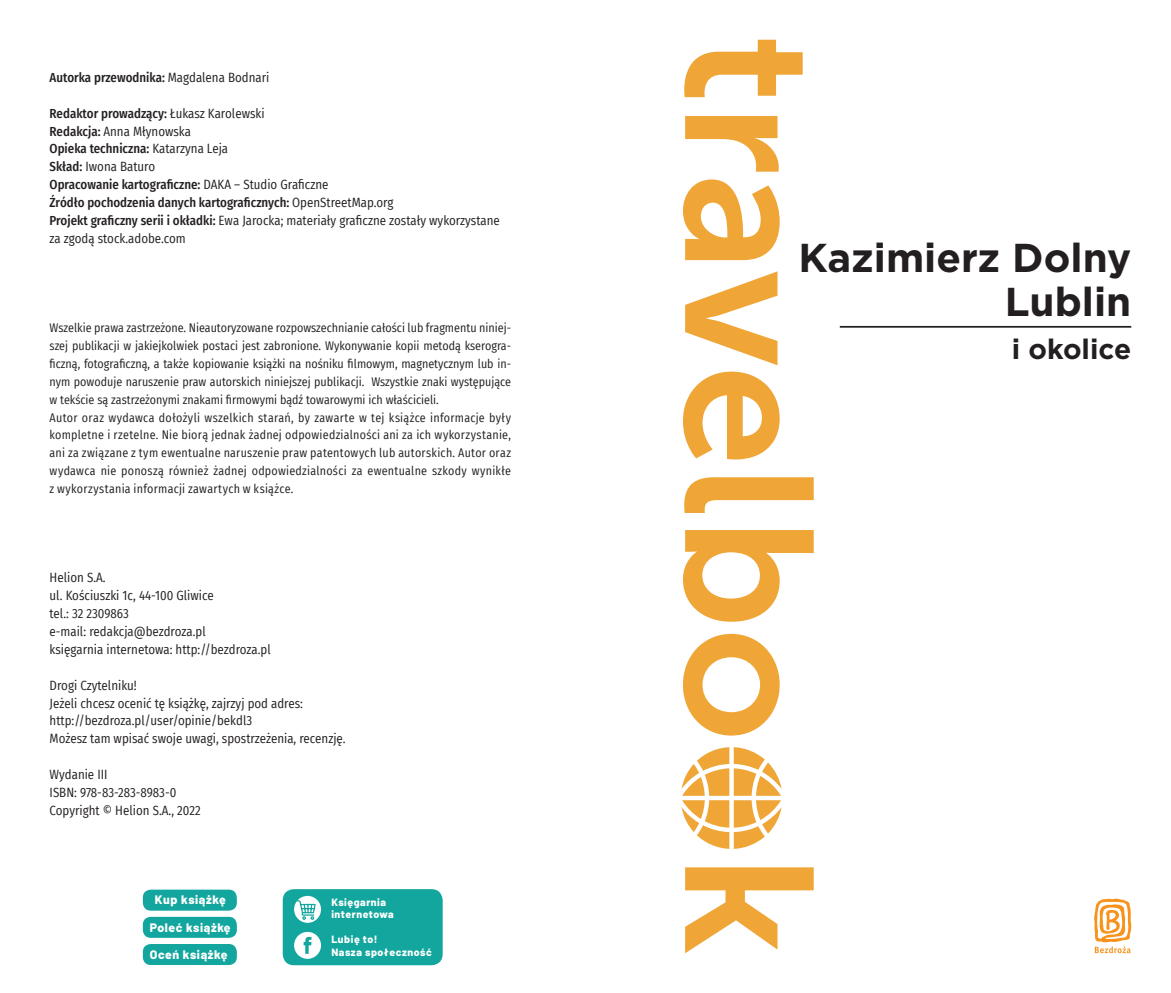
<style>
.page{position:relative;width:1171px;height:993px;background:#fff}
.page>*{position:absolute;margin:0;border:0;box-sizing:border-box;transform-origin:0 0}
.t1{font:700 40.25px/43.8px "Gotham";color:#231f20;text-align:right}
.t2{font:700 28px "Gotham";color:#231f20}
.t3{font:13.12px/17.8px "Fira Sans Condensed";color:#231f20}
.t4{font:500 13.12px "Fira Sans Condensed";color:#231f20}
.t5{font:12.25px/17.8px "Fira Sans Condensed";color:#231f20}
.t6{font:800 12.25px "Barlow";letter-spacing:.05em;color:#fff}
.t7{font:800 10.5px/12.2px "Barlow";letter-spacing:.05em;color:#fff}
.s1{font-weight:400}
.s2{font-weight:500}
</style>
<div class="page">
<svg style="left:1094px;top:898px;width:38px;height:54px"></svg>
<hr style="left:840px;top:326px;width:291px;height:1px;background:#231f20">
<svg style="left:684px;top:40px;width:118px;height:57px"></svg>
<svg style="left:685px;top:116px;width:94px;height:56px"></svg>
<svg style="left:683px;top:179px;width:96px;height:81px"></svg>
<svg style="left:685px;top:271px;width:92px;height:94px"></svg>
<svg style="left:683px;top:371px;width:96px;height:88px"></svg>
<svg style="left:684px;top:477px;width:130px;height:36px"></svg>
<svg style="left:683px;top:530px;width:131px;height:91px"></svg>
<svg style="left:683px;top:633px;width:96px;height:102px"></svg>
<svg style="left:685px;top:867px;width:129px;height:85px"></svg>
<svg style="left:681px;top:747px;width:100px;height:101px"></svg>
<div style="left:142px;top:915px;width:96px;height:23px;background:#13a69e;border-radius:9px"></div>
<div style="left:141px;top:915px;width:97px;height:23px;border:1px solid #fff;border-radius:9px"></div>
<div style="left:142px;top:942px;width:96px;height:23px;background:#13a69e;border-radius:9px"></div>
<div style="left:141px;top:942px;width:97px;height:24px;border:1px solid #fff;border-radius:9px"></div>
<div style="left:142px;top:888px;width:96px;height:23px;background:#13a69e;border-radius:9px"></div>
<div style="left:141px;top:887px;width:97px;height:24px;border:1px solid #fff;border-radius:9px"></div>
<div style="left:282px;top:888px;width:161px;height:77px;background:#13a69e;border-radius:12px"></div>
<div style="left:281px;top:887px;width:163px;height:79px;border:1px solid #fff;border-radius:12px"></div>
<div style="left:294px;top:931px;width:27px;height:27px;background:#fff;border-radius:50%"></div>
<svg style="left:304px;top:936px;width:7px;height:17px"></svg>
<svg style="left:294px;top:895px;width:27px;height:27px"></svg>
<svg style="left:296px;top:899px;width:20px;height:24px"></svg>
<p class="t4" style="left:50px;top:67px;width:221px">Autorka przewodnika: <span class="s1">Magdalena Bodnari</span></p>
<p class="t3" style="left:50px;top:104px;width:452px"><span class="s2">Redaktor prowadzący:</span> Łukasz Karolewski<br><span class="s2">Redakcja:</span> Anna Młynowska<br><span class="s2">Opieka techniczna:</span> Katarzyna Leja<br><span class="s2">Skład:</span> Iwona Baturo<br><span class="s2">Opracowanie kartograficzne:</span> DAKA – Studio Graficzne<br><span class="s2">Źródło pochodzenia danych kartograficznych:</span> OpenStreetMap.org<br><span class="s2">Projekt graficzny serii i okładki:</span> Ewa Jarocka; materiały graficzne zostały wykorzystane za zgodą stock.adobe.com</p>
<p class="t5" style="left:50px;top:318px;width:463px">Wszelkie prawa zastrzeżone. Nieautoryzowane rozpowszechnianie całości lub fragmentu niniej&shy;szej publikacji w jakiejkolwiek postaci jest zabronione. Wykonywanie kopii metodą kserogra&shy;ficzną, fotograficzną, a także kopiowanie książki na nośniku filmowym, magnetycznym lub in&shy;nym powoduje naruszenie praw autorskich niniejszej publikacji. Wszystkie znaki występujące w tekście są zastrzeżonymi znakami firmowymi bądź towarowymi ich właścicieli.<br>Autor oraz wydawca dołożyli wszelkich starań, by zawarte w tej książce informacje były kompletne i rzetelne. Nie biorą jednak żadnej odpowiedzialności ani za ich wykorzystanie, ani za związane z tym ewentualne naruszenie praw patentowych lub autorskich. Autor oraz wydawca nie ponoszą również żadnej odpowiedzialności za ewentualne szkody wynikłe z wykorzystania informacji zawartych w książce.</p>
<p class="t3" style="left:50px;top:568px;width:223px">Helion S.A.<br>ul. Kościuszki 1c, 44-100 Gliwice<br>tel.: 32 2309863<br>e-mail: redakcja@bezdroza.pl<br>księgarnia internetowa: http://bezdroza.pl</p>
<p class="t3" style="left:50px;top:675px;width:297px">Drogi Czytelniku!<br>Jeżeli chcesz ocenić tę książkę, zajrzyj pod adres: http://bezdroza.pl/user/opinie/bekdl3<br>Możesz tam wpisać swoje uwagi, spostrzeżenia, recenzję.</p>
<p class="t3" style="left:50px;top:765px;width:153px">Wydanie III<br>ISBN: 978-83-283-8983-0<br>Copyright © Helion S.A., 2022</p>
<p class="t6" style="left:155px;top:890px;width:72px">Kup książkę</p>
<p class="t7" style="left:331px;top:895px;width:64px">Księgarnia internetowa</p>
<p class="t7" style="left:331px;top:932px;width:102px">Lubię to!<br>Nasza społeczność</p>
<p class="t6" style="left:150px;top:918px;width:82px">Poleć książkę</p>
<p class="t6" style="left:150px;top:945px;width:79px">Oceń książkę</p>
<h1 class="t1" style="left:798px;top:235px;width:334px">Kazimierz Dolny<br>Lublin</h1>
<h2 class="t2" style="left:1011px;top:331px;width:121px">i okolice</h2>
</div>
